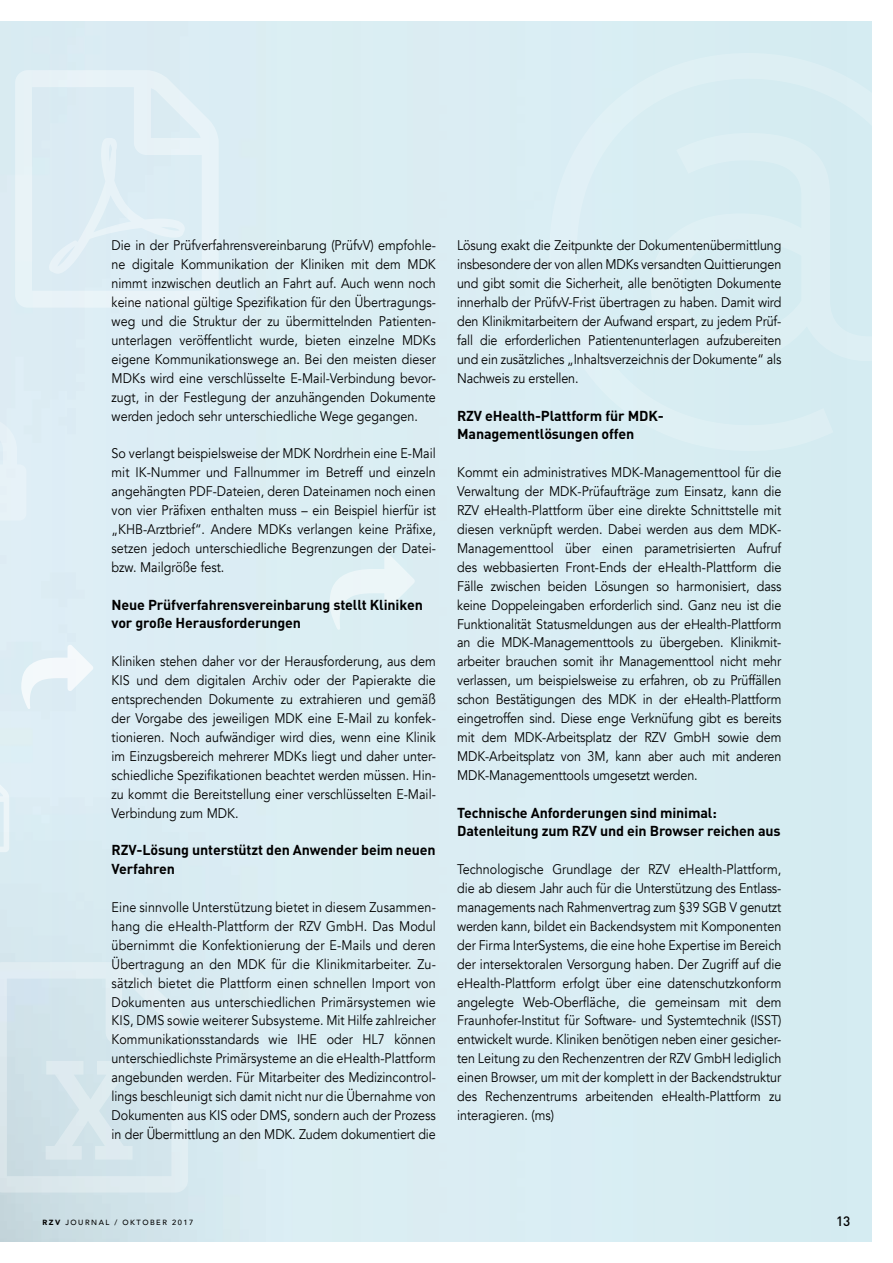
<style>
.page{position:relative;width:893px;height:1263px;background:#fff}
.page>*{position:absolute;margin:0;border:0;box-sizing:border-box;transform-origin:0 0}
.t1{font:300 551.25px "Interstate";color:#fff}
.t2{font:700 14.25px/18.9px "DIN";letter-spacing:-.01em;color:#000}
.t3{font:13.95px/18.9px "Avenir";color:#000;text-align:justify;scale:.9 1}
.t4{font:500 13.5px "DIN";color:#000}
.t5{font:500 7.5px "Avenir";letter-spacing:.2em;color:#000}
.s1{font-weight:900}
</style>
<div class="page">
<div style="left:0;top:21px;width:872px;height:1221px;background:#daedf3"></div>
<div style="left:0;top:959px;width:188px;height:233px;background:#d1e4eb"></div>
<p class="t3" style="left:112px;top:236px;width:362px">Die in der Prüfverfahrensvereinbarung (PrüfvV) empfohle&shy;ne digitale Kommunikation der Kliniken mit dem MDK nimmt inzwischen deutlich an Fahrt auf. Auch wenn noch keine national gültige Spezifikation für den Übertragungs&shy;weg und die Struktur der zu übermittelnden Patienten&shy;unterlagen veröffentlicht wurde, bieten einzelne MDKs eigene Kommunikationswege an. Bei den meisten dieser MDKs wird eine verschlüsselte E-Mail-Verbindung bevor&shy;zugt, in der Festlegung der anzuhängenden Dokumente werden jedoch sehr unterschiedliche Wege gegangen.</p>
<p class="t3" style="left:112px;top:444px;width:362px">So verlangt beispielsweise der MDK Nordrhein eine E-Mail mit IK-Nummer und Fallnummer im Betreff und einzeln angehängten PDF-Dateien, deren Dateinamen noch einen von vier Präfixen enthalten muss – ein Beispiel hierfür ist „KHB-Arztbrief“. Andere MDKs verlangen keine Präfixe, setzen jedoch unterschiedliche Begrenzungen der Datei&shy;bzw. Mailgröße fest.</p>
<p class="t2" style="left:112px;top:594px;width:313px">Neue Prüfverfahrensvereinbarung stellt Kliniken vor große Herausforderungen</p>
<p class="t3" style="left:112px;top:652px;width:362px">Kliniken stehen daher vor der Herausforderung, aus dem KIS und dem digitalen Archiv oder der Papierakte die entsprechenden Dokumente zu extrahieren und gemäß der Vorgabe des jeweiligen MDK eine E-Mail zu konfek&shy;tionieren. Noch aufwändiger wird dies, wenn eine Klinik im Einzugsbereich mehrerer MDKs liegt und daher unter&shy;schiedliche Spezifikationen beachtet werden müssen. Hin&shy;zu kommt die Bereitstellung einer verschlüsselten E-Mail-Verbindung zum MDK.</p>
<p class="t2" style="left:112px;top:840px;width:325px">RZV-Lösung unterstützt den Anwender beim neuen<br>Verfahren</p>
<p class="t3" style="left:112px;top:898px;width:362px">Eine sinnvolle Unterstützung bietet in diesem Zusammen&shy;hang die eHealth-Plattform der RZV GmbH. Das Modul übernimmt die Konfektionierung der E-Mails und deren Übertragung an den MDK für die Klinikmitarbeiter. Zu&shy;sätzlich bietet die Plattform einen schnellen Import von Dokumenten aus unterschiedlichen Primärsystemen wie KIS, DMS sowie weiterer Subsysteme. Mit Hilfe zahlreicher Kommunikationsstandards wie IHE oder HL7 können unterschiedlichste Primärsysteme an die eHealth-Plattform angebunden werden. Für Mitarbeiter des Medizincontrol&shy;lings beschleunigt sich damit nicht nur die Übernahme von Dokumenten aus KIS oder DMS, sondern auch der Prozess in der Übermittlung an den MDK. Zudem dokumentiert die</p>
<h1 class="t1" style="left:518px;top:-59px;width:462px">@</h1>
<p class="t3" style="left:457px;top:236px;width:362px">Lösung exakt die Zeitpunkte der Dokumentenübermittlung insbesondere der von allen MDKs versandten Quittierungen und gibt somit die Sicherheit, alle benötigten Dokumente innerhalb der PrüfvV-Frist übertragen zu haben. Damit wird den Klinikmitarbeitern der Aufwand erspart, zu jedem Prüf&shy;fall die erforderlichen Patientenunterlagen aufzubereiten und ein zusätzliches „Inhaltsverzeichnis der Dokumente“ als Nachweis zu erstellen.</p>
<p class="t2" style="left:457px;top:405px;width:208px">RZV eHealth-Plattform für MDK-<br>Managementlösungen offen</p>
<p class="t3" style="left:457px;top:463px;width:362px">Kommt ein administratives MDK-Managementtool für die Verwaltung der MDK-Prüfaufträge zum Einsatz, kann die RZV eHealth-Plattform über eine direkte Schnittstelle mit diesen verknüpft werden. Dabei werden aus dem MDK-Managementtool über einen parametrisierten Aufruf des webbasierten Front-Ends der eHealth-Plattform die Fälle zwischen beiden Lösungen so harmonisiert, dass keine Doppeleingaben erforderlich sind. Ganz neu ist die Funktionalität Statusmeldungen aus der eHealth-Plattform an die MDK-Managementtools zu übergeben. Klinikmit&shy;arbeiter brauchen somit ihr Managementtool nicht mehr verlassen, um beispielsweise zu erfahren, ob zu Prüffällen schon Bestätigungen des MDK in der eHealth-Plattform eingetroffen sind. Diese enge Verknüfung gibt es bereits mit dem MDK-Arbeitsplatz der RZV GmbH sowie dem MDK-Arbeitsplatz von 3M, kann aber auch mit anderen MDK-Managementtools umgesetzt werden.</p>
<p class="t2" style="left:457px;top:802px;width:325px">Technische Anforderungen sind minimal:<br>Datenleitung zum RZV und ein Browser reichen aus</p>
<p class="t3" style="left:457px;top:860px;width:362px">Technologische Grundlage der RZV eHealth-Plattform, die ab diesem Jahr auch für die Unterstützung des Entlass&shy;managements nach Rahmenvertrag zum §39 SGB V genutzt werden kann, bildet ein Backendsystem mit Komponenten der Firma InterSystems, die eine hohe Expertise im Bereich der intersektoralen Versorgung haben. Der Zugriff auf die eHealth-Plattform erfolgt über eine datenschutzkonform angelegte Web-Oberfläche, die gemeinsam mit dem Fraunhofer-Institut für Software- und Systemtechnik (ISST) entwickelt wurde. Kliniken benötigen neben einer gesicher&shy;ten Leitung zu den Rechenzentren der RZV GmbH lediglich einen Browser, um mit der komplett in der Backendstruktur des Rechenzentrums arbeitenden eHealth-Plattform zu interagieren. (ms)</p>
<p class="t5" style="left:43px;top:1215px;width:152px"><span class="s1">RZV</span> JOURNAL / OKTOBER 2017</p>
<p class="t4" style="left:836px;top:1212px;width:16px">13</p>
</div>
